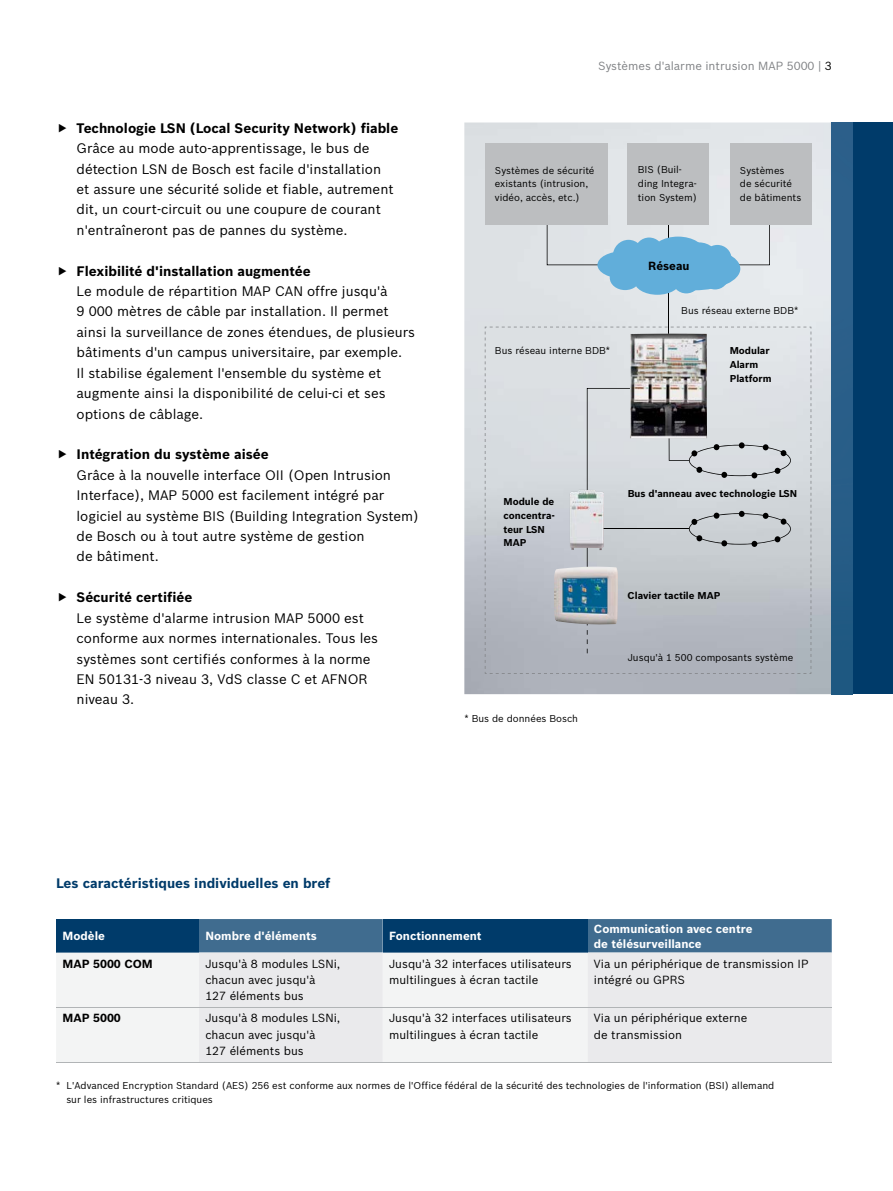
<style>
.page{position:relative;width:893px;height:1191px;background:#fff}
.page>*{position:absolute;margin:0;border:0;box-sizing:border-box;transform-origin:0 0}
.t1{font:13.5px/20.4px "Bosch Sans";color:#000}
.t2{font:700 13.5px "Bosch Sans";color:#000}
.t3{font:700 13.5px "Bosch Sans";color:#003b6a}
.t4{font:11.55px/16.4px "Bosch Sans";color:#000}
.t5{font:700 11.55px/15px "Bosch Sans";color:#fff}
.t6{font:11.55px "Bosch Sans";color:#808285}
.t7{font:700 11.55px "Bosch Sans";color:#000}
.t8{font:9.75px/13.6px "Bosch Sans";color:#000}
.t9{font:700 9.75px/13.6px "Bosch Sans";color:#000}
.s1{color:#000}
</style>
<div class="page">
<img style="left:464px;top:122px;width:368px;height:572px">
<div style="left:852px;top:122px;width:41px;height:572px;background:#003b6a"></div>
<img style="left:832px;top:122px;width:20px;height:572px">
<hr style="left:668px;top:201px;width:1px;height:142px;background:#000">
<div style="left:547px;top:208px;width:80px;height:57px;background:#dfe3e7"></div>
<div style="left:651px;top:208px;width:119px;height:57px;background:#e6eaed"></div>
<div style="left:485px;top:143px;width:122px;height:82px;background:#bcbec0"></div>
<div style="left:628px;top:143px;width:81px;height:82px;background:#bcbec0"></div>
<div style="left:730px;top:143px;width:81px;height:82px;background:#bcbec0"></div>
<svg style="left:485px;top:327px;width:327px;height:347px;background:#c6cbd0"></svg>
<div style="left:649px;top:247px;width:91px;height:43px;background:#61aeda;border-radius:50%"></div>
<div style="left:613px;top:240px;width:31px;height:33px;background:#61aeda;border-radius:50%"></div>
<div style="left:651px;top:237px;width:54px;height:32px;background:#61aeda;border-radius:50%"></div>
<div style="left:635px;top:237px;width:28px;height:28px;background:#61aeda;border-radius:50%"></div>
<div style="left:703px;top:245px;width:28px;height:27px;background:#61aeda;border-radius:50%"></div>
<div style="left:702px;top:263px;width:27px;height:26px;background:#61aeda;border-radius:50%"></div>
<div style="left:672px;top:266px;width:28px;height:27px;background:#61aeda;border-radius:50%"></div>
<div style="left:634px;top:267px;width:46px;height:28px;background:#61aeda;border-radius:50%"></div>
<div style="left:610px;top:265px;width:30px;height:25px;background:#61aeda;border-radius:50%"></div>
<div style="left:597px;top:251px;width:52px;height:27px;background:#61aeda;border-radius:50%"></div>
<div style="left:680px;top:242px;width:38px;height:33px;background:#61aeda;border-radius:50%"></div>
<img style="left:630px;top:333px;width:77px;height:105px">
<div style="left:56px;top:919px;width:143px;height:33px;background:#003b6a"></div>
<div style="left:199px;top:919px;width:633px;height:33px;background:#406c8f"></div>
<div style="left:383px;top:919px;width:205px;height:33px;background:#003b6a"></div>
<div style="left:56px;top:952px;width:143px;height:109px;background:#f3f4f4"></div>
<svg style="left:199px;top:952px;width:633px;height:109px;fill:#eaeaec"></svg>
<hr style="left:56px;top:1006px;width:143px;height:1px;background:#b1b4b6">
<hr style="left:199px;top:1006px;width:184px;height:1px;background:#b1b4b6">
<hr style="left:383px;top:1006px;width:205px;height:1px;background:#b1b4b6">
<hr style="left:588px;top:1006px;width:244px;height:1px;background:#b1b4b6">
<hr style="left:56px;top:1061px;width:143px;height:1px;background:#b1b4b6">
<hr style="left:199px;top:1061px;width:184px;height:1px;background:#b1b4b6">
<hr style="left:383px;top:1061px;width:205px;height:1px;background:#b1b4b6">
<hr style="left:588px;top:1061px;width:244px;height:1px;background:#b1b4b6">
<p class="t2" style="left:77px;top:118px;width:323px">Technologie LSN (Local Security Network) fiable</p>
<p class="t1" style="left:77px;top:137px;width:319px">Grâce au mode auto-apprentissage, le bus de détection LSN de Bosch est facile d'installation et assure une sécurité solide et fiable, autrement dit, un court-circuit ou une coupure de courant n'entraîneront pas de pannes du système.</p>
<p class="t2" style="left:77px;top:260px;width:236px">Flexibilité d'installation augmentée</p>
<p class="t1" style="left:77px;top:280px;width:340px">Le module de répartition MAP CAN offre jusqu'à<br>9 000 mètres de câble par installation. Il permet ainsi la surveillance de zones étendues, de plusieurs bâtiments d'un campus universitaire, par exemple.<br>Il stabilise également l'ensemble du système et augmente ainsi la disponibilité de celui-ci et ses options de câblage.</p>
<p class="t2" style="left:77px;top:444px;width:194px">Intégration du système aisée</p>
<p class="t1" style="left:77px;top:464px;width:344px">Grâce à la nouvelle interface OII (Open Intrusion Interface), MAP 5000 est facilement intégré par logiciel au système BIS (Building Integration System) de Bosch ou à tout autre système de gestion<br>de bâtiment.</p>
<p class="t2" style="left:77px;top:587px;width:117px">Sécurité certifiée</p>
<p class="t1" style="left:77px;top:607px;width:303px">Le système d'alarme intrusion MAP 5000 est conforme aux normes internationales. Tous les systèmes sont certifiés conformes à la norme EN 50131-3 niveau 3, VdS classe C et AFNOR niveau 3.</p>
<p class="t6" style="left:598px;top:57px;width:235px">Systèmes d'alarme intrusion MAP 5000 | <span class="s1">3</span></p>
<p class="t8" style="left:495px;top:163px;width:101px">Systèmes de sécurité existants (intrusion, vidéo, accès, etc.)</p>
<p class="t8" style="left:638px;top:162px;width:61px">BIS (Buil&shy;ding Integra&shy;tion System)</p>
<p class="t8" style="left:740px;top:163px;width:63px">Systèmes<br>de sécurité de bâtiments</p>
<p class="t7" style="left:648px;top:257px;width:43px">Réseau</p>
<p class="t8" style="left:495px;top:343px;width:117px">Bus réseau interne BDB*</p>
<p class="t8" style="left:681px;top:302px;width:119px">Bus réseau externe BDB*</p>
<p class="t9" style="left:730px;top:343px;width:43px">Modular<br>Alarm<br>Platform</p>
<p class="t9" style="left:503px;top:494px;width:53px">Module de concentra&shy;teur LSN<br>MAP</p>
<p class="t8" style="left:464px;top:711px;width:115px">* Bus de données Bosch</p>
<p class="t9" style="left:628px;top:486px;width:171px">Bus d'anneau avec technologie LSN</p>
<p class="t9" style="left:628px;top:588px;width:94px">Clavier tactile MAP</p>
<p class="t8" style="left:628px;top:649px;width:167px">Jusqu'à 1 500 composants système</p>
<p class="t3" style="left:56px;top:873px;width:276px">Les caractéristiques individuelles en bref</p>
<p class="t5" style="left:63px;top:927px;width:44px">Modèle</p>
<p class="t5" style="left:205px;top:927px;width:113px">Nombre d'éléments</p>
<p class="t5" style="left:389px;top:927px;width:94px">Fonctionnement</p>
<p class="t5" style="left:594px;top:920px;width:160px">Communication avec centre de télésurveillance</p>
<p class="t7" style="left:62px;top:954px;width:92px">MAP 5000 COM</p>
<p class="t4" style="left:205px;top:954px;width:137px">Jusqu'à 8 modules LSNi, chacun avec jusqu'à<br>127 éléments bus</p>
<p class="t4" style="left:389px;top:954px;width:184px">Jusqu'à 32 interfaces utilisateurs multilingues à écran tactile</p>
<p class="t4" style="left:594px;top:954px;width:216px">Via un périphérique de transmission IP intégré ou GPRS</p>
<p class="t7" style="left:62px;top:1009px;width:60px">MAP 5000</p>
<p class="t4" style="left:205px;top:1009px;width:137px">Jusqu'à 8 modules LSNi, chacun avec jusqu'à<br>127 éléments bus</p>
<p class="t4" style="left:389px;top:1009px;width:184px">Jusqu'à 32 interfaces utilisateurs multilingues à écran tactile</p>
<p class="t4" style="left:594px;top:1009px;width:155px">Via un périphérique externe de transmission</p>
<p class="t8" style="left:66px;top:1078px;width:709px;text-indent:-10px">* L'Advanced Encryption Standard (AES) 256 est conforme aux normes de l'Office fédéral de la sécurité des technologies de l'information (BSI) allemand sur les infrastructures critiques</p>
</div>
